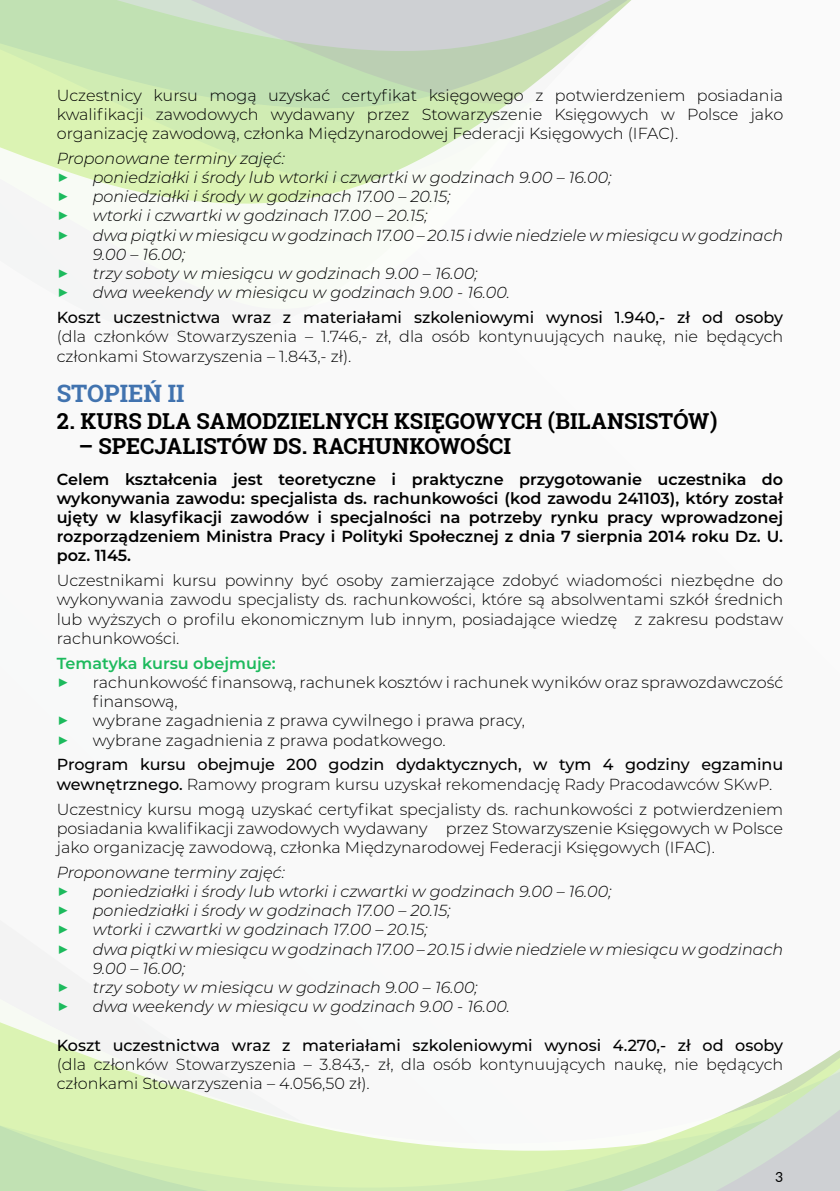
<style>
.page{position:relative;width:840px;height:1191px;background:#fff}
.page>*{position:absolute;margin:0;border:0;box-sizing:border-box;transform-origin:0 0}
.t1{font:700 24px "Roboto Slab";color:#4173af}
.t2{font:700 22px "Roboto Slab";color:#000}
.t3{font:300 16px/19.2px "Montserrat";color:#000;text-align:justify}
.t4{font:italic 300 16px "Montserrat";color:#000}
.t5{font:600 16px/19.2px "Montserrat";color:#000;text-align:justify}
.t6{font:500 16px/19.2px "Montserrat";color:#000}
.t7{font:600 16px "Montserrat";color:#1dba5d}
.t8{font:14px "Lato";color:#000}
.s1{font-weight:600;font-style:normal;font-size:20px;color:#1dba5d}
.s2{font-weight:600;font-size:20px;color:#1dba5d}
.s3{font-weight:300}
</style>
<div class="page">
<div style="left:0;top:0;width:839px;height:1191px;background:#f9f9f9"></div>
<svg style="left:101px;top:182px;width:269px;height:22px;fill:#dbf3b3"></svg>
<svg style="left:0;top:121px;width:483px;height:61px"></svg>
<svg style="left:0;top:0;width:631px;height:121px;background:#cde1c1"></svg>
<svg style="left:0;top:1030px;width:839px;height:161px"></svg>
<p class="t3" style="left:57px;top:85px;width:727px">Uczestnicy kursu mogą uzyskać certyfikat księgowego z potwierdzeniem posiadania kwalifikacji zawodowych wydawany przez Stowarzyszenie Księgowych w Polsce jako organizację zawodową, członka Międzynarodowej Federacji Księgowych (IFAC).</p>
<p class="t4" style="left:57px;top:147px;width:229px">Proponowane terminy zajęć:</p>
<p class="t4" style="left:57px;top:166px;width:556px"><span class="s1">▶</span> poniedziałki i środy lub wtorki i czwartki w godzinach 9.00 – 16.00;</p>
<p class="t4" style="left:57px;top:186px;width:395px"><span class="s1">▶</span> poniedziałki i środy w godzinach 17.00 – 20.15;</p>
<p class="t4" style="left:57px;top:205px;width:372px"><span class="s1">▶</span> wtorki i czwartki w godzinach 17.00 – 20.15;</p>
<p class="t4" style="left:57px;top:224px;width:727px"><span class="s1">▶</span> dwa piątki w miesiącu w godzinach 17.00 – 20.15 i dwie niedziele w miesiącu w godzinach</p>
<p class="t4" style="left:93px;top:243px;width:94px">9.00 – 16.00;</p>
<p class="t4" style="left:57px;top:262px;width:422px"><span class="s1">▶</span> trzy soboty w miesiącu w godzinach 9.00 – 16.00;</p>
<p class="t4" style="left:57px;top:282px;width:454px"><span class="s1">▶</span> dwa weekendy w miesiącu w godzinach 9.00 - 16.00.</p>
<p class="t6" style="left:57px;top:307px;width:727px">Koszt uczestnictwa wraz z materiałami szkoleniowymi wynosi 1.940,- zł od osoby</p>
<p class="t3" style="left:57px;top:326px;width:727px">(dla członków Stowarzyszenia – 1.746,- zł, dla osób kontynuujących naukę, nie będących członkami Stowarzyszenia – 1.843,- zł).</p>
<h1 class="t1" style="left:57px;top:376px;width:129px">STOPIEŃ II</h1>
<h2 class="t2" style="left:57px;top:406px;width:661px">2. KURS DLA SAMODZIELNYCH KSIĘGOWYCH (BILANSISTÓW)</h2>
<h2 class="t2" style="left:78px;top:431px;width:434px">– SPECJALISTÓW DS. RACHUNKOWOŚCI</h2>
<p class="t5" style="left:57px;top:468px;width:727px">Celem kształcenia jest teoretyczne i praktyczne przygotowanie uczestnika do wykonywania zawodu: specjalista ds. rachunkowości (kod zawodu 241103), który został ujęty w klasyfikacji zawodów i specjalności na potrzeby rynku pracy wprowadzonej rozporządzeniem Ministra Pracy i Polityki Społecznej z dnia 7 sierpnia 2014 roku Dz. U. poz. 1145.</p>
<p class="t3" style="left:57px;top:570px;width:727px">Uczestnikami kursu powinny być osoby zamierzające zdobyć wiadomości niezbędne do wykonywania zawodu specjalisty ds. rachunkowości, które są absolwentami szkół średnich lub wyższych o profilu ekonomicznym lub innym, posiadające wiedzę z zakresu podstaw rachunkowości.</p>
<p class="t7" style="left:57px;top:651px;width:220px">Tematyka kursu obejmuje:</p>
<p class="t3" style="left:57px;top:672px;width:727px"><span class="s2">▶</span> rachunkowość finansową, rachunek kosztów i rachunek wyników oraz sprawozdawczość</p>
<p class="t3" style="left:93px;top:691px;width:86px">finansową,</p>
<p class="t3" style="left:57px;top:710px;width:469px"><span class="s2">▶</span> wybrane zagadnienia z prawa cywilnego i prawa pracy,</p>
<p class="t3" style="left:57px;top:730px;width:390px"><span class="s2">▶</span> wybrane zagadnienia z prawa podatkowego.</p>
<p class="t6" style="left:57px;top:754px;width:727px">Program kursu obejmuje 200 godzin dydaktycznych, w tym 4 godziny egzaminu wewnętrznego. <span class="s3">Ramowy program kursu uzyskał rekomendację Rady Pracodawców SKwP.</span></p>
<p class="t3" style="left:57px;top:798px;width:727px">Uczestnicy kursu mogą uzyskać certyfikat specjalisty ds. rachunkowości z potwierdzeniem posiadania kwalifikacji zawodowych wydawany przez Stowarzyszenie Księgowych w Polsce jako organizację zawodową, członka Międzynarodowej Federacji Księgowych (IFAC).</p>
<p class="t4" style="left:57px;top:861px;width:229px">Proponowane terminy zajęć:</p>
<p class="t4" style="left:57px;top:880px;width:556px"><span class="s1">▶</span> poniedziałki i środy lub wtorki i czwartki w godzinach 9.00 – 16.00;</p>
<p class="t4" style="left:57px;top:899px;width:395px"><span class="s1">▶</span> poniedziałki i środy w godzinach 17.00 – 20.15;</p>
<p class="t4" style="left:57px;top:919px;width:372px"><span class="s1">▶</span> wtorki i czwartki w godzinach 17.00 – 20.15;</p>
<p class="t4" style="left:57px;top:938px;width:727px"><span class="s1">▶</span> dwa piątki w miesiącu w godzinach 17.00 – 20.15 i dwie niedziele w miesiącu w godzinach</p>
<p class="t4" style="left:93px;top:957px;width:94px">9.00 – 16.00;</p>
<p class="t4" style="left:57px;top:976px;width:422px"><span class="s1">▶</span> trzy soboty w miesiącu w godzinach 9.00 – 16.00;</p>
<p class="t4" style="left:57px;top:995px;width:454px"><span class="s1">▶</span> dwa weekendy w miesiącu w godzinach 9.00 - 16.00.</p>
<p class="t6" style="left:57px;top:1034px;width:727px">Koszt uczestnictwa wraz z materiałami szkoleniowymi wynosi 4.270,- zł od osoby</p>
<p class="t3" style="left:57px;top:1054px;width:727px">(dla członków Stowarzyszenia – 3.843,- zł, dla osób kontynuujących naukę, nie będących członkami Stowarzyszenia – 4.056,50 zł).</p>
<p class="t8" style="left:774px;top:1166px;width:10px">3</p>
</div>
